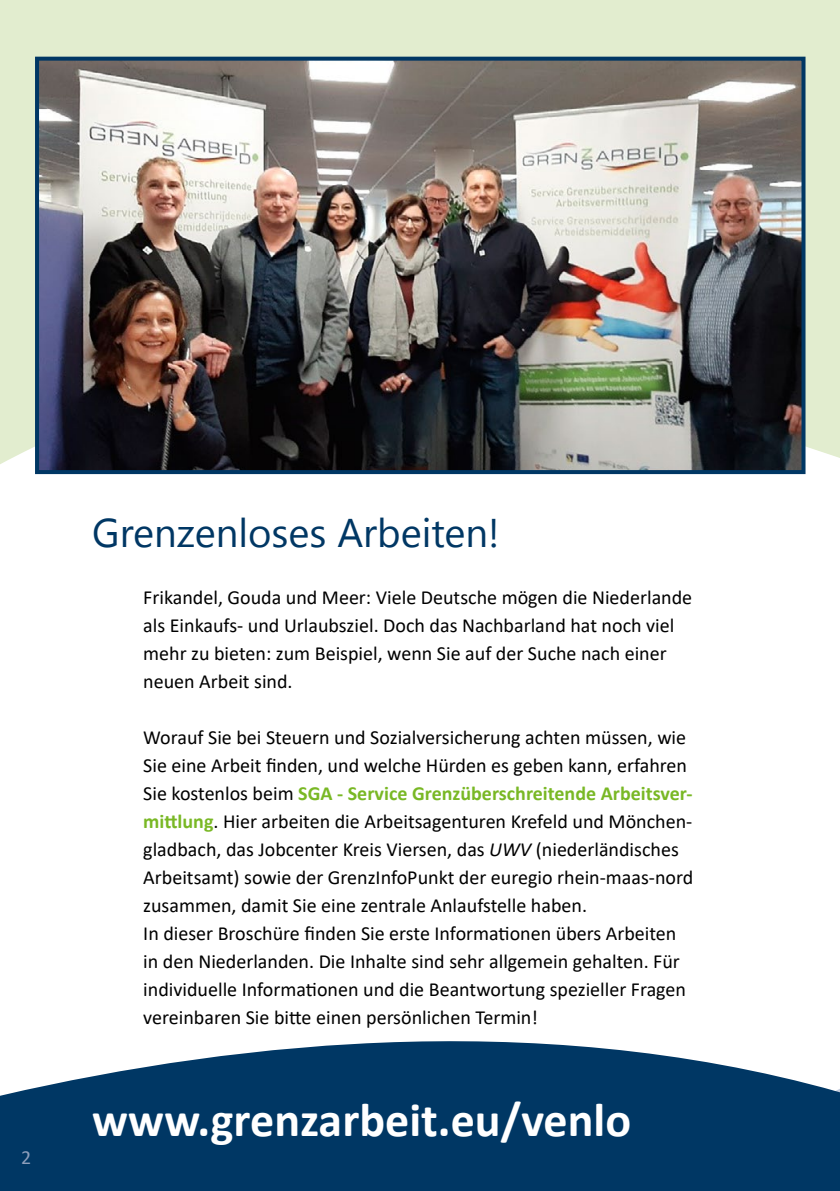
<style>
.page{position:relative;width:840px;height:1191px;background:#fff}
.page>*{position:absolute;margin:0;border:0;box-sizing:border-box;transform-origin:0 0}
.t1{font:700 48px "Calibri";color:#fff}
.t2{font:40px "Segoe UI Symbol";color:#003764}
.t3{font:20px/28px "Calibri";color:#000}
.t4{font:20px "Calibri";color:#8d9ebb}
.s1{font-weight:700;color:#79b825}
.s2{font-style:italic}
</style>
<div class="page">
<div style="left:0;top:0;width:839px;height:464px;background:#e2edcf"></div>
<img style="left:33px;top:55px;width:774px;height:420px">
<svg style="left:0;top:1041px;width:839px;height:150px;background:#1e4e76"></svg>
<p class="t4" style="left:21px;top:1143px;width:12px">2</p>
<h2 class="t2" style="left:154px;top:509px;width:174px">■ ■●□▲ ▲</h2>
<p class="t3" style="left:143px;top:583px;width:550px">Frikandel, Gouda und Meer: Viele Deutsche mögen die Niederlande als Einkaufs- und Urlaubsziel. Doch das Nachbarland hat noch viel mehr zu bieten: zum Beispiel, wenn Sie auf der Suche nach einer neuen Arbeit sind.</p>
<p class="t3" style="left:143px;top:723px;width:551px">Worauf Sie bei Steuern und Sozialversicherung achten müssen, wie Sie eine Arbeit finden, und welche Hürden es geben kann, erfahren Sie kostenlos beim <span class="s1">SGA - Service Grenzüberschreitende Arbeitsver&shy;mittlung</span>. Hier arbeiten die Arbeitsagenturen Krefeld und Mönchen&shy;gladbach, das Jobcenter Kreis Viersen, das <span class="s2">UWV</span> (niederländisches Arbeitsamt) sowie der GrenzInfoPunkt der euregio rhein-maas-nord zusammen, damit Sie eine zentrale Anlaufstelle haben.<br>In dieser Broschüre finden Sie erste Informationen übers Arbeiten in den Niederlanden. Die Inhalte sind sehr allgemein gehalten. Für individuelle Informationen und die Beantwortung spezieller Fragen vereinbaren Sie bitte einen persönlichen Termin!</p>
<h1 class="t1" style="left:92px;top:1086px;width:540px">www.grenzarbeit.eu/venlo</h1>
</div>
